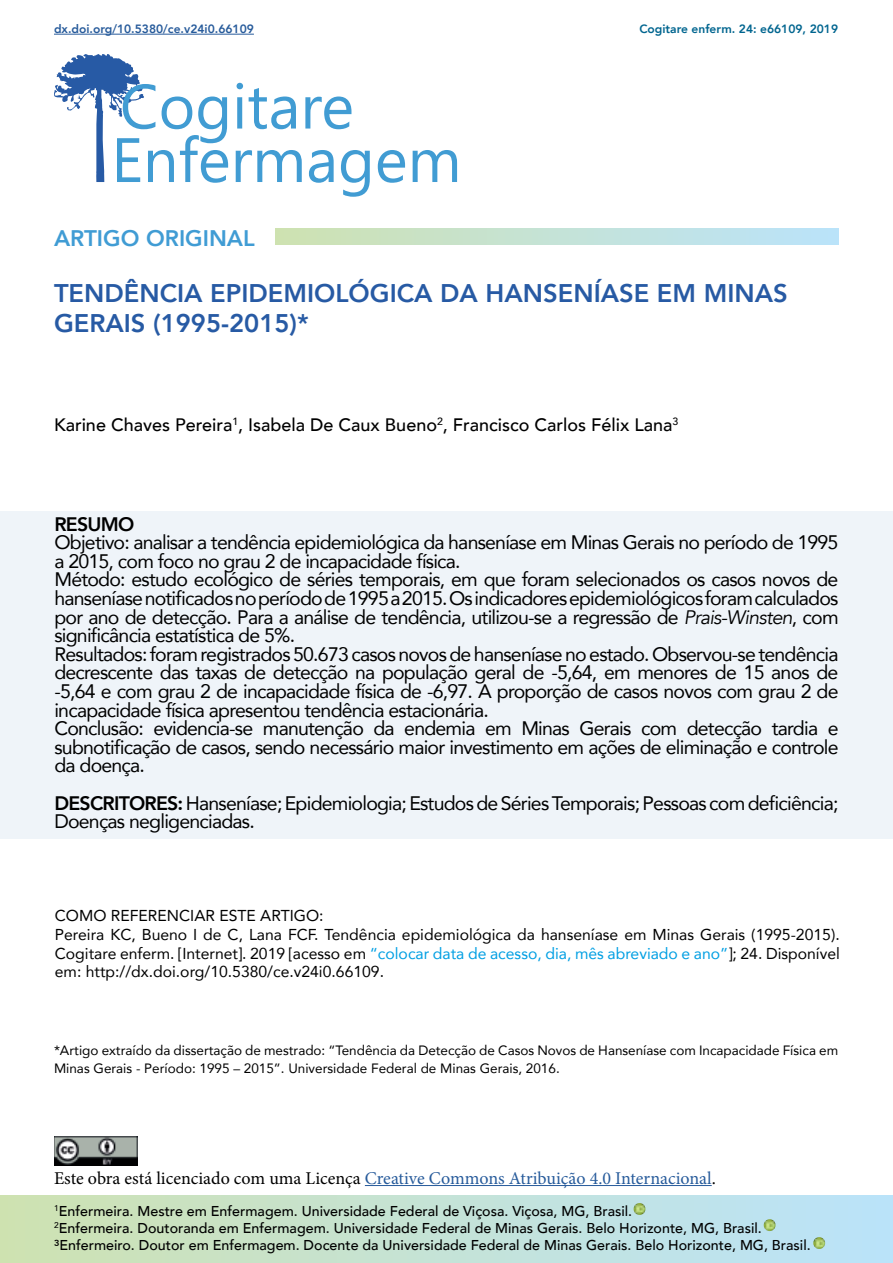
<style>
.page{position:relative;width:893px;height:1263px;background:#fff}
.page>*{position:absolute;margin:0;border:0;box-sizing:border-box;transform-origin:0 0}
.t1{font:800 25.5px/30.6px "Avenir";color:#275aa4}
.t2{font:800 22.5px "Avenir";color:#409cd4}
.t3{font:19.5px/18.6px "Avenir";letter-spacing:-.04em;color:#000}
.t4{font:800 19.5px "Avenir";letter-spacing:-.04em;color:#000}
.t5{font:18px "Minion Pro";color:#275b9b}
.t6{font:500 18px "Avenir";color:#000}
.t7{font:15.75px/18.9px "Avenir";color:#000}
.t8{font:500 14.25px/17.1px "Avenir";color:#000}
.t9{font:13.5px/18.8px "Avenir";color:#000}
.t10{font:800 12px "Avenir";color:#275b9b}
.t11{font:800 12px "Avenir";color:#00658f}
.s1{font-style:italic}
.s2{font-weight:800}
.s3{color:#009fe3}
.s4{color:#000}
</style>
<div class="page">
<svg style="left:236px;top:150px;width:66px;height:32px"></svg>
<svg style="left:309px;top:150px;width:25px;height:33px"></svg>
<svg style="left:341px;top:150px;width:29px;height:47px"></svg>
<svg style="left:378px;top:150px;width:27px;height:33px"></svg>
<svg style="left:413px;top:150px;width:44px;height:32px"></svg>
<svg style="left:54px;top:54px;width:174px;height:129px"></svg>
<svg style="left:237px;top:83px;width:6px;height:46px"></svg>
<svg style="left:249px;top:88px;width:47px;height:41px"></svg>
<svg style="left:305px;top:97px;width:46px;height:32px"></svg>
<hr style="left:54px;top:34px;width:200px;height:1px;background:#275b9b">
<div style="left:276px;top:228px;width:563px;height:17px;background:linear-gradient(to right,#cee2b2,#bae3fb)"></div>
<div style="left:0;top:511px;width:893px;height:327px;background:#eff4f9"></div>
<div style="left:0;top:1196px;width:893px;height:67px;background:linear-gradient(to right,#cee2b1,#bae3fb)"></div>
<svg style="left:634px;top:1203px;width:11px;height:12px"></svg>
<svg style="left:813px;top:1237px;width:12px;height:12px"></svg>
<svg style="left:764px;top:1219px;width:12px;height:12px"></svg>
<img style="left:54px;top:1136px;width:83px;height:29px">
<hr style="left:365px;top:1185px;width:347px;height:1px;background:#275b9b">
<p class="t10" style="left:54px;top:20px;width:201px">dx.doi.org/10.5380/ce.v24i0.66109</p>
<p class="t11" style="left:639px;top:20px;width:200px">Cogitare enferm. 24: e66109, 2019</p>
<p class="t2" style="left:54px;top:220px;width:202px">ARTIGO ORIGINAL</p>
<h1 class="t1" style="left:54px;top:278px;width:735px">TENDÊNCIA EPIDEMIOLÓGICA DA HANSENÍASE EM MINAS<br>GERAIS (1995-2015)*</h1>
<p class="t6" style="left:54px;top:409px;width:626px">Karine Chaves Pereira<sup>1</sup>, Isabela De Caux Bueno<sup>2</sup>, Francisco Carlos Félix Lana<sup>3</sup></p>
<p class="t4" style="left:54px;top:508px;width:81px">RESUMO</p>
<p class="t3" style="left:54px;top:532px;width:786px">Objetivo: analisar a tendência epidemiológica da hanseníase em Minas Gerais no período de 1995 a 2015, com foco no grau 2 de incapacidade física.<br>Método: estudo ecológico de séries temporais, em que foram selecionados os casos novos de hanseníase notificados no período de 1995 a 2015. Os indicadores epidemiológicos foram calculados por ano de detecção. Para a análise de tendência, utilizou-se a regressão de <span class="s1">Prais-Winsten</span>, com significância estatística de 5%.<br>Resultados: foram registrados 50.673 casos novos de hanseníase no estado. Observou-se tendência decrescente das taxas de detecção na população geral de -5,64, em menores de 15 anos de -5,64 e com grau 2 de incapacidade física de -6,97. A proporção de casos novos com grau 2 de incapacidade física apresentou tendência estacionária.<br>Conclusão: evidencia-se manutenção da endemia em Minas Gerais com detecção tardia e subnotificação de casos, sendo necessário maior investimento em ações de eliminação e controle da doença.</p>
<p class="t3" style="left:54px;top:793px;width:786px"><span class="s2">DESCRITORES:</span> Hanseníase; Epidemiologia; Estudos de Séries Temporais; Pessoas com deficiência;<br>Doenças negligenciadas.</p>
<p class="t7" style="left:55px;top:905px;width:786px">COMO REFERENCIAR ESTE ARTIGO:<br>Pereira KC, Bueno I de C, Lana FCF. Tendência epidemiológica da hanseníase em Minas Gerais (1995-2015).<br>Cogitare enferm. [Internet]. 2019 [acesso em <span class="s3">“colocar data de acesso, dia, mês abreviado e ano”</span>]; 24. Disponível em: http://dx.doi.org/10.5380/ce.v24i0.66109.</p>
<p class="t9" style="left:54px;top:1040px;width:786px">*Artigo extraído da dissertação de mestrado: “Tendência da Detecção de Casos Novos de Hanseníase com Incapacidade Física em<br>Minas Gerais - Período: 1995 – 2015”. Universidade Federal de Minas Gerais, 2016.</p>
<p class="t5" style="left:54px;top:1166px;width:663px"><span class="s4">Este obra está licenciado com uma Licença</span> Creative Commons Atribuição 4.0 Internacional<span class="s4">.</span></p>
<p class="t8" style="left:54px;top:1201px;width:758px"><sup>1</sup>Enfermeira. Mestre em Enfermagem. Universidade Federal de Viçosa. Viçosa, MG, Brasil.<br><sup>2</sup>Enfermeira. Doutoranda em Enfermagem. Universidade Federal de Minas Gerais. Belo Horizonte, MG, Brasil.<br>³Enfermeiro. Doutor em Enfermagem. Docente da Universidade Federal de Minas Gerais. Belo Horizonte, MG, Brasil.</p>
</div>
